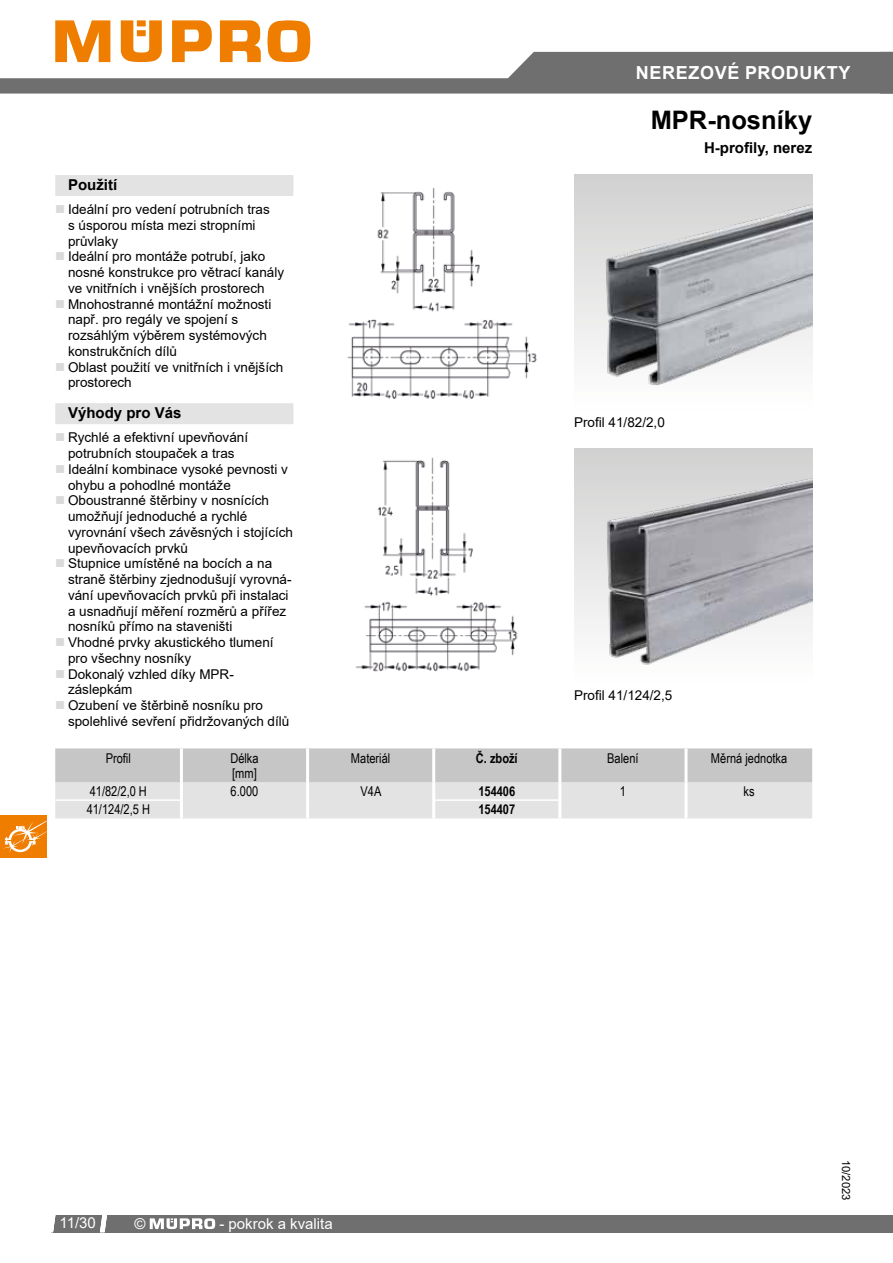
<style>
.page{position:relative;width:893px;height:1263px;background:#fff}
.page>*{position:absolute;margin:0;border:0;box-sizing:border-box;transform-origin:0 0}
.t1{font:700 25.5px "Arial";color:#000}
.t2{font:700 18px "Arial";letter-spacing:.035em;color:#fff}
.t3{font:700 15px "Arial";color:#000}
.t4{font:15px "Arial";color:#fff}
.t5{font:13.5px/15.8px "Arial";color:#000}
.t6{font:13.5px/15.8px "Arial Narrow";color:#000}
.t7{font:700 13.5px "Arial Narrow";color:#000}
.t8{font:11.25px "Arial";color:#000}
</style>
<div class="page">
<svg style="left:0;top:20px;width:893px;height:74px"></svg>
<div style="left:51px;top:1215px;width:842px;height:17px;background:#706f6f"></div>
<svg style="left:51px;top:1215px;width:4px;height:17px"></svg>
<svg style="left:100px;top:1215px;width:7px;height:17px"></svg>
<svg style="left:150px;top:1218px;width:65px;height:11px"></svg>
<div style="left:55px;top:175px;width:238px;height:21px;background:#e3e3e3"></div>
<div style="left:55px;top:403px;width:238px;height:21px;background:#e3e3e3"></div>
<img style="left:574px;top:175px;width:238px;height:211px">
<img style="left:347px;top:188px;width:190px;height:211px">
<img style="left:574px;top:448px;width:238px;height:217px">
<img style="left:356px;top:457px;width:162px;height:215px">
<svg style="left:55px;top:748px;width:757px;height:70px;background:#d5d5d5"></svg>
<hr style="left:180px;top:748px;width:3px;height:34px;background:#fff">
<hr style="left:306px;top:748px;width:3px;height:34px;background:#fff">
<hr style="left:432px;top:748px;width:3px;height:34px;background:#fff">
<hr style="left:558px;top:748px;width:3px;height:34px;background:#fff">
<hr style="left:684px;top:748px;width:3px;height:34px;background:#fff">
<hr style="left:180px;top:782px;width:3px;height:18px;background:#fff">
<hr style="left:306px;top:782px;width:3px;height:18px;background:#fff">
<hr style="left:432px;top:782px;width:3px;height:18px;background:#fff">
<hr style="left:558px;top:782px;width:3px;height:18px;background:#fff">
<hr style="left:684px;top:782px;width:3px;height:18px;background:#fff">
<hr style="left:180px;top:800px;width:3px;height:18px;background:#fff">
<hr style="left:306px;top:800px;width:3px;height:18px;background:#fff">
<hr style="left:432px;top:800px;width:3px;height:18px;background:#fff">
<hr style="left:558px;top:800px;width:3px;height:18px;background:#fff">
<hr style="left:684px;top:800px;width:3px;height:18px;background:#fff">
<hr style="left:55px;top:799px;width:125px;height:2px;background:#fff">
<hr style="left:435px;top:799px;width:123px;height:2px;background:#fff">
<div style="left:0;top:815px;width:47px;height:42px;background:#ef7d00"></div>
<svg style="left:3px;top:820px;width:44px;height:33px"></svg>
<h2 class="t2" style="left:636px;top:60px;width:216px">NEREZOVÉ PRODUKTY</h2>
<p class="t3" style="left:68px;top:174px;width:51px">Použití</p>
<p class="t5" style="left:68px;top:201px;width:218px">Ideální pro vedení potrubních tras<br>s úsporou místa mezi stropními průvlaky<br>Ideální pro montáže potrubí, jako nosné konstrukce pro větrací kanály ve vnitřních i vnějších prostorech<br>Mnohostranné montážní možnosti např. pro regály ve spojení s rozsáhlým výběrem systémových konstrukčních dílů<br>Oblast použití ve vnitřních i vnějších prostorech</p>
<p class="t3" style="left:68px;top:402px;width:115px">Výhody pro Vás</p>
<p class="t5" style="left:68px;top:430px;width:227px">Rychlé a efektivní upevňování potrubních stoupaček a tras<br>Ideální kombinace vysoké pevnosti v ohybu a pohodlné montáže<br>Oboustranné štěrbiny v nosnících umožňují jednoduché a rychlé vyrovnání všech závěsných i stojících upevňovacích prvků<br>Stupnice umístěné na bocích a na straně štěrbiny zjednodušují vyrovná&shy;vání upevňovacích prvků při instalaci a usnadňují měření rozměrů a přířez nosníků přímo na staveništi<br>Vhodné prvky akustického tlumení pro všechny nosníky<br>Dokonalý vzhled díky MPR&shy;záslepkám<br>Ozubení ve štěrbině nosníku pro spolehlivé sevření přidržovaných dílů</p>
<h1 class="t1" style="left:651px;top:102px;width:163px">MPR-nosníky</h1>
<p class="t3" style="left:704px;top:138px;width:110px">H-profily, nerez</p>
<p class="t5" style="left:574px;top:414px;width:92px">Profil 41/82/2,0</p>
<p class="t5" style="left:574px;top:688px;width:100px">Profil 41/124/2,5</p>
<p class="t6" style="left:106px;top:749px;width:27px">Profil</p>
<p class="t6" style="left:230px;top:749px;width:30px">Délka [mm]</p>
<p class="t6" style="left:351px;top:749px;width:41px">Materiál</p>
<p class="t7" style="left:476px;top:747px;width:43px">Č. zboží</p>
<p class="t6" style="left:607px;top:749px;width:33px">Balení</p>
<p class="t6" style="left:711px;top:749px;width:78px">Měrná jednotka</p>
<p class="t6" style="left:90px;top:783px;width:59px">41/82/2,0 H</p>
<p class="t6" style="left:231px;top:783px;width:29px">6.000</p>
<p class="t6" style="left:360px;top:783px;width:22px">V4A</p>
<p class="t7" style="left:478px;top:781px;width:38px">154406</p>
<p class="t6" style="left:620px;top:783px;width:8px">1</p>
<p class="t6" style="left:744px;top:783px;width:13px">ks</p>
<p class="t6" style="left:87px;top:801px;width:65px">41/124/2,5 H</p>
<p class="t7" style="left:478px;top:799px;width:38px">154407</p>
<p class="t4" style="left:59px;top:1213px;width:38px">11/30</p>
<p class="t4" style="left:135px;top:1213px;width:13px">©</p>
<p class="t4" style="left:219px;top:1213px;width:115px">- pokrok a kvalita</p>
<p class="t8" style="left:854px;top:1160px;width:42px;rotate:90deg">10/2023</p>
</div>
